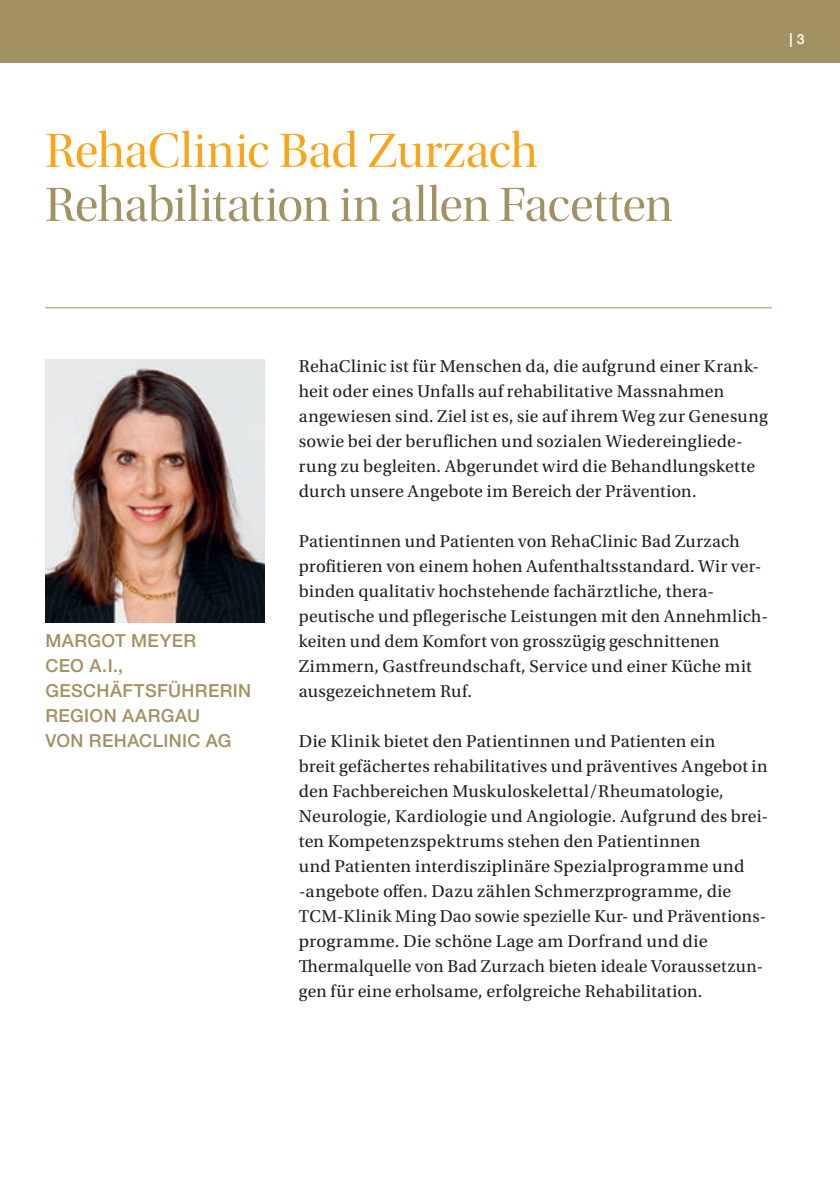
<style>
.page{position:relative;width:840px;height:1191px;background:#fff}
.page>*{position:absolute;margin:0;border:0;box-sizing:border-box;transform-origin:0 0}
.t1{font:50px "Utopia Std Disp";letter-spacing:-.01em;color:#a29161}
.t2{font:50px "Utopia Std Disp";letter-spacing:-.005em;color:#f9a51b}
.t3{font:18px/25px "Utopia Std";letter-spacing:.01em;color:#231f20}
.t4{font:500 18px/25px "Helvetica Neue LT Std";letter-spacing:.02em;color:#a29161}
.t5{font:500 14px "Helvetica Neue LT Std";color:#fff}
</style>
<div class="page">
<img style="left:45px;top:360px;width:220px;height:263px">
<hr style="left:45px;top:307px;width:726px;height:1px;background:#a29161">
<div style="left:0;top:0;width:839px;height:62px;background:#a29161"></div>
<h1 class="t2" style="left:45px;top:124px;width:493px">RehaClinic Bad Zurzach</h1>
<h1 class="t1" style="left:45px;top:178px;width:628px">Rehabilitation in allen Facetten</h1>
<p class="t5" style="left:789px;top:31px;width:17px">| 3</p>
<p class="t4" style="left:45px;top:628px;width:207px">MARGOT MEYER<br>CEO A.I.,<br>GESCHÄFTSFÜHRERIN<br>REGION AARGAU<br>VON REHACLINIC AG</p>
<p class="t3" style="left:299px;top:354px;width:470px">RehaClinic ist für Menschen da, die aufgrund einer Krank&shy;heit oder eines Unfalls auf rehabilitative Massnahmen angewiesen sind. Ziel ist es, sie auf ihrem Weg zur Genesung sowie bei der beruflichen und sozialen Wiedereingliede&shy;rung zu begleiten. Abgerundet wird die Behandlungskette durch unsere Angebote im Bereich der Prävention.</p>
<p class="t3" style="left:299px;top:529px;width:470px">Patientinnen und Patienten von RehaClinic Bad Zurzach profitieren von einem hohen Aufenthaltsstandard. Wir ver&shy;binden qualitativ hochstehende fachärztliche, thera&shy;peutische und pflegerische Leistungen mit den Annehmlich&shy;keiten und dem Komfort von grosszügig geschnittenen Zimmern, Gastfreundschaft, Service und einer Küche mit ausgezeichnetem Ruf.</p>
<p class="t3" style="left:299px;top:729px;width:470px">Die Klinik bietet den Patientinnen und Patienten ein<br>breit gefächertes rehabilitatives und präventives Angebot in den Fachbereichen Muskuloskelettal/Rheumatologie, Neurologie, Kardiologie und Angiologie. Aufgrund des brei&shy;ten Kompetenzspektrums stehen den Patientinnen<br>und Patienten interdisziplinäre Spezialprogramme und -angebote offen. Dazu zählen Schmerzprogramme, die TCM--Klinik Ming Dao sowie spezielle Kur- und Präventions&shy;programme. Die schöne Lage am Dorfrand und die Thermalquelle von Bad Zurzach bieten ideale Voraussetzun&shy;gen für eine erholsame, erfolgreiche Rehabilitation.</p>
</div>
